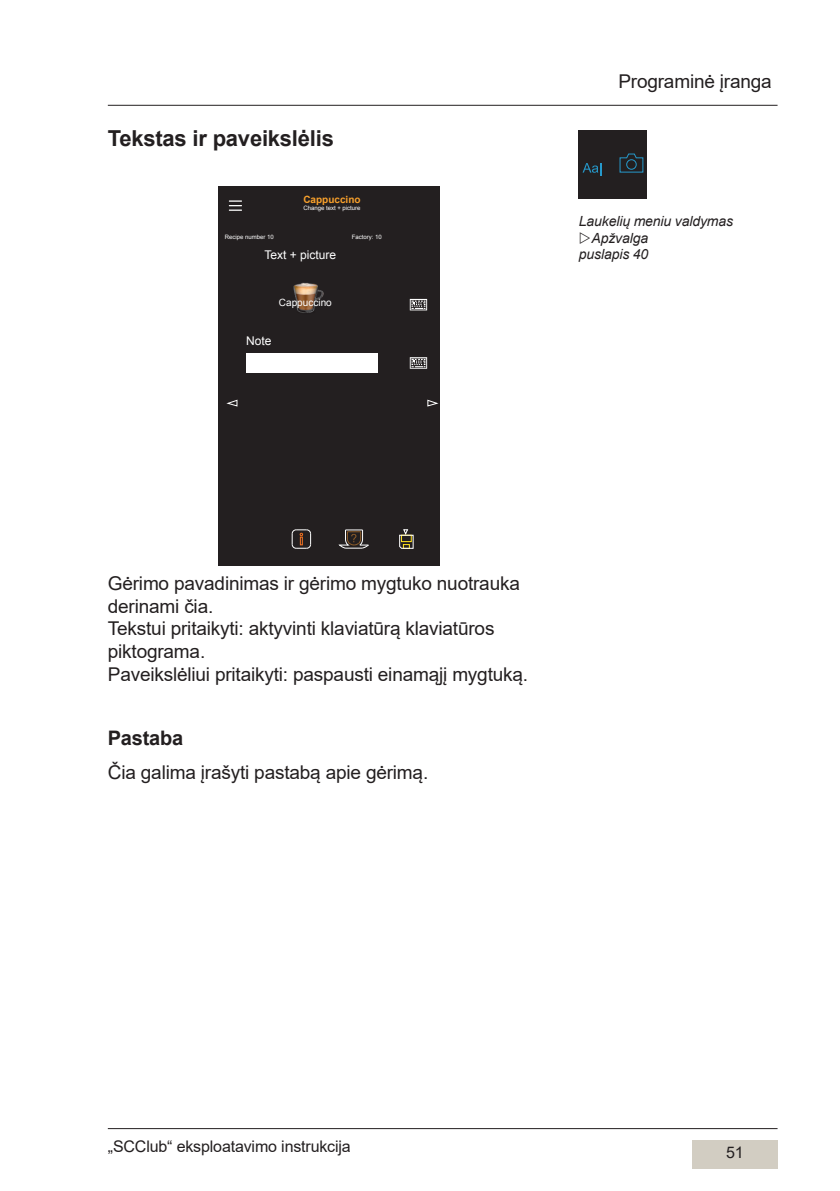
<style>
.page{position:relative;width:840px;height:1191px;background:#fff}
.page>*{position:absolute;margin:0;border:0;box-sizing:border-box;transform-origin:0 0}
.t1{font:700 22px "Arial";letter-spacing:-.01em;color:#231f20}
.t2{font:700 20px "Arial";letter-spacing:-.01em;color:#231f20}
.t3{font:19px/22.8px "Arial";letter-spacing:-.01em;color:#231f20}
.t4{font:16px "Arial";letter-spacing:-.01em;color:#231f20}
.t5{font:italic 14px "Arial";letter-spacing:-.01em;color:#231f20}
.t6{font:12px "Arial";color:#fff}
.t7{font:10px "Arial";color:#231f20}
.t8{font:700 10px "Arial";color:#f9a12c}
.t9{font:10px "Arial";color:#fff}
.t10{font:6px "Arial";color:#fff}
</style>
<div class="page">
<hr style="left:108px;top:105px;width:669px;height:1px;background:#231f20">
<div style="left:692px;top:1140px;width:85px;height:28px;background:#d2cdc2"></div>
<hr style="left:108px;top:1128px;width:669px;height:1px;background:#231f20">
<div style="left:218px;top:186px;width:221px;height:380px;background:#231f20"></div>
<div style="left:246px;top:353px;width:131px;height:20px;background:#fff"></div>
<svg style="left:409px;top:357px;width:18px;height:12px"></svg>
<img style="left:293px;top:282px;width:31px;height:31px">
<svg style="left:409px;top:299px;width:18px;height:11px"></svg>
<svg style="left:229px;top:200px;width:13px;height:11px"></svg>
<svg style="left:338px;top:529px;width:31px;height:20px"></svg>
<svg style="left:291px;top:529px;width:20px;height:20px"></svg>
<svg style="left:399px;top:529px;width:14px;height:20px"></svg>
<svg style="left:427px;top:400px;width:11px;height:6px"></svg>
<svg style="left:226px;top:400px;width:11px;height:6px"></svg>
<div style="left:578px;top:130px;width:68px;height:68px;background:#231f20"></div>
<svg style="left:582px;top:163px;width:17px;height:10px"></svg>
<svg style="left:619px;top:153px;width:24px;height:20px"></svg>
<p class="t7" style="left:103px;top:126px;width:78px">DI_03_05_04_00</p>
<p class="t1" style="left:108px;top:123px;width:227px">Tekstas ir paveikslėlis</p>
<p class="t8" style="left:303px;top:193px;width:59px">Cappuccino</p>
<p class="t10" style="left:303px;top:204px;width:59px">Change text + picture</p>
<p class="t10" style="left:225px;top:233px;width:51px">Recipe number 10</p>
<p class="t10" style="left:351px;top:233px;width:32px">Factory: 10</p>
<p class="t6" style="left:264px;top:247px;width:73px">Text + picture</p>
<p class="t9" style="left:279px;top:296px;width:54px">Cappuccino</p>
<p class="t6" style="left:246px;top:332px;width:27px">Note</p>
<p class="t3" style="left:618px;top:69px;width:155px">Programinė įranga</p>
<p class="t5" style="left:578px;top:212px;width:156px">Laukelių meniu valdymas</p>
<p class="t5" style="left:591px;top:228px;width:58px">Apžvalga</p>
<p class="t5" style="left:578px;top:245px;width:71px">puslapis 40</p>
<p class="t3" style="left:108px;top:571px;width:421px">Gėrimo pavadinimas ir gėrimo mygtuko nuotrauka derinami čia.<br>Tekstui pritaikyti: aktyvinti klaviatūrą klaviatūros piktograma.<br>Paveikslėliui pritaikyti: paspausti einamąjį mygtuką.</p>
<p class="t2" style="left:108px;top:723px;width:77px">Pastaba</p>
<p class="t3" style="left:108px;top:760px;width:322px">Čia galima įrašyti pastabą apie gėrimą.</p>
<p class="t4" style="left:108px;top:1135px;width:244px">„SCClub“ eksploatavimo instrukcija</p>
<p class="t4" style="left:725px;top:1141px;width:19px">51</p>
</div>
